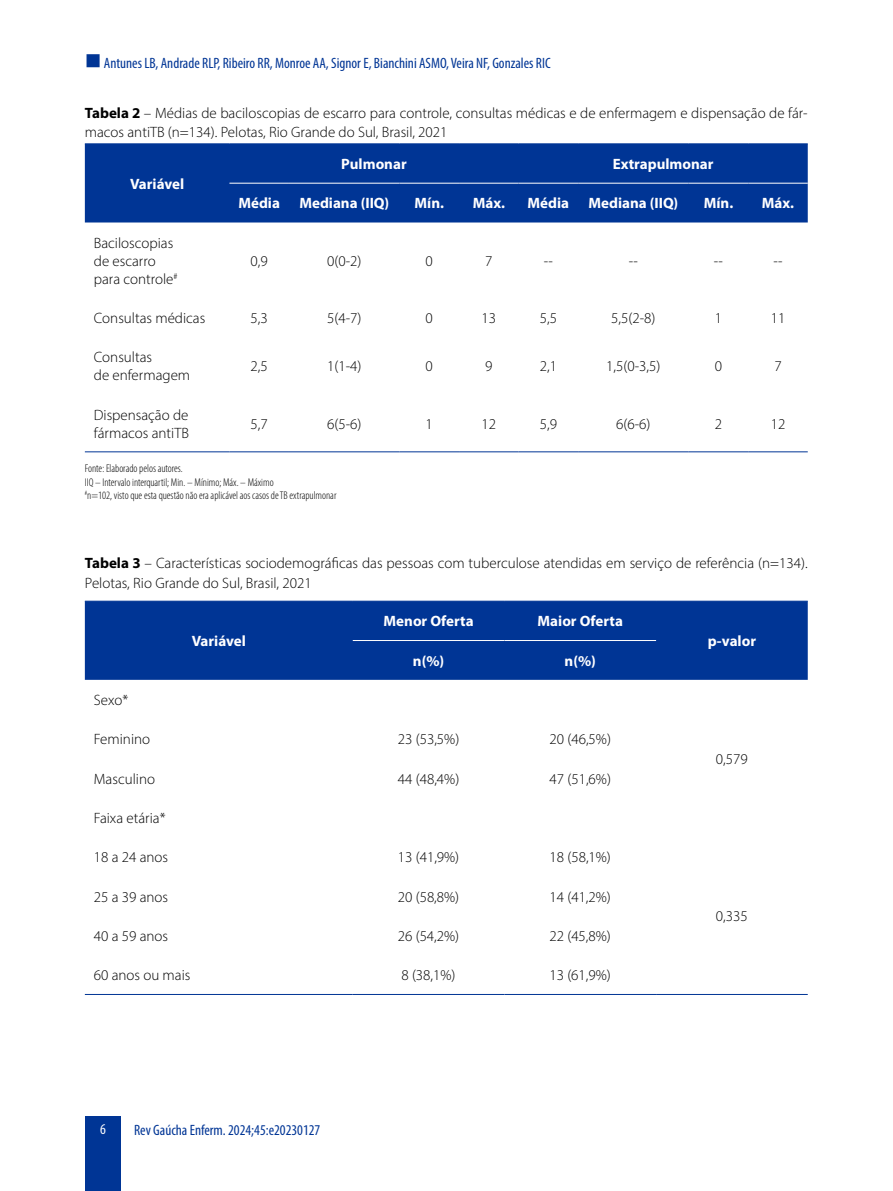
<style>
.page{position:relative;width:893px;height:1191px;background:#fff}
.page>*{position:absolute;margin:0;border:0;box-sizing:border-box;transform-origin:0 0}
.t1{font:300 15px/18px "Myriad Pro";color:#000}
.t2{font:700 15px "Myriad Pro";color:#fff}
.t3{font:condensed 15px "Myriad Pro";color:#003595}
.t4{font:condensed 15px "Myriad Pro";color:#fff}
.t5{font:300 condensed 11.25px/13.5px "Myriad Pro";color:#000}
.s1{font-weight:700}
</style>
<div class="page">
<div style="left:85px;top:1116px;width:36px;height:75px;background:#003595"></div>
<div style="left:85px;top:144px;width:723px;height:78px;background:#003595"></div>
<hr style="left:85px;top:143px;width:144px;height:1px;background:#003595">
<hr style="left:229px;top:143px;width:60px;height:1px;background:#003595">
<hr style="left:289px;top:143px;width:111px;height:1px;background:#003595">
<hr style="left:400px;top:143px;width:59px;height:1px;background:#003595">
<hr style="left:459px;top:143px;width:60px;height:1px;background:#003595">
<hr style="left:519px;top:143px;width:59px;height:1px;background:#003595">
<hr style="left:578px;top:143px;width:111px;height:1px;background:#003595">
<hr style="left:689px;top:143px;width:59px;height:1px;background:#003595">
<hr style="left:748px;top:143px;width:60px;height:1px;background:#003595">
<hr style="left:85px;top:451px;width:144px;height:1px;background:#003595">
<hr style="left:229px;top:451px;width:60px;height:1px;background:#003595">
<hr style="left:289px;top:451px;width:111px;height:1px;background:#003595">
<hr style="left:400px;top:451px;width:59px;height:1px;background:#003595">
<hr style="left:459px;top:451px;width:60px;height:1px;background:#003595">
<hr style="left:519px;top:451px;width:59px;height:1px;background:#003595">
<hr style="left:578px;top:451px;width:111px;height:1px;background:#003595">
<hr style="left:689px;top:451px;width:59px;height:1px;background:#003595">
<hr style="left:748px;top:451px;width:60px;height:1px;background:#003595">
<hr style="left:229px;top:183px;width:60px;height:1px;background:#fff">
<hr style="left:289px;top:183px;width:111px;height:1px;background:#fff">
<hr style="left:400px;top:183px;width:59px;height:1px;background:#fff">
<hr style="left:459px;top:183px;width:60px;height:1px;background:#fff">
<hr style="left:519px;top:183px;width:59px;height:1px;background:#fff">
<hr style="left:578px;top:183px;width:111px;height:1px;background:#fff">
<hr style="left:689px;top:183px;width:59px;height:1px;background:#fff">
<hr style="left:748px;top:183px;width:60px;height:1px;background:#fff">
<div style="left:85px;top:602px;width:723px;height:78px;background:#003595"></div>
<hr style="left:85px;top:601px;width:268px;height:1px;background:#003595">
<hr style="left:353px;top:601px;width:151px;height:1px;background:#003595">
<hr style="left:504px;top:601px;width:152px;height:1px;background:#003595">
<hr style="left:656px;top:601px;width:152px;height:1px;background:#003595">
<hr style="left:353px;top:640px;width:151px;height:1px;background:#fff">
<hr style="left:504px;top:640px;width:152px;height:1px;background:#fff">
<hr style="left:656px;top:994px;width:152px;height:1px;background:#003595">
<hr style="left:85px;top:994px;width:268px;height:1px;background:#003595">
<hr style="left:353px;top:994px;width:151px;height:1px;background:#003595">
<hr style="left:504px;top:994px;width:152px;height:1px;background:#003595">
<p class="t3" style="left:104px;top:54px;width:448px">Antunes LB, Andrade RLP, Ribeiro RR, Monroe AA, Signor E, Bianchini ASMO, Veira NF, Gonzales RIC</p>
<p class="t1" style="left:85px;top:103px;width:724px;line-height:19.5px"><span class="s1">Tabela 2</span> – Médias de baciloscopias de escarro para controle, consultas médicas e de enfermagem e dispensação de fár&shy;macos antiTB (n=134). Pelotas, Rio Grande do Sul, Brasil, 2021</p>
<p class="t2" style="left:130px;top:174px;width:56px">Variável</p>
<p class="t2" style="left:341px;top:154px;width:67px">Pulmonar</p>
<p class="t2" style="left:613px;top:154px;width:102px">Extrapulmonar</p>
<p class="t1" style="left:94px;top:234px;width:85px">Baciloscopias de escarro para controle<sup>#</sup></p>
<p class="t2" style="left:238px;top:194px;width:43px">Média</p>
<p class="t2" style="left:299px;top:194px;width:91px">Mediana (IIQ)</p>
<p class="t2" style="left:414px;top:194px;width:31px">Mín.</p>
<p class="t2" style="left:473px;top:194px;width:34px">Máx.</p>
<p class="t2" style="left:528px;top:194px;width:43px">Média</p>
<p class="t2" style="left:588px;top:194px;width:91px">Mediana (IIQ)</p>
<p class="t2" style="left:704px;top:194px;width:31px">Mín.</p>
<p class="t2" style="left:762px;top:194px;width:34px">Máx.</p>
<p class="t1" style="left:251px;top:252px;width:19px">0,9</p>
<p class="t1" style="left:327px;top:252px;width:36px">0(0-2)</p>
<p class="t1" style="left:426px;top:252px;width:9px">0</p>
<p class="t1" style="left:485px;top:252px;width:9px">7</p>
<p class="t1" style="left:544px;top:252px;width:10px">--</p>
<p class="t1" style="left:629px;top:252px;width:10px">--</p>
<p class="t1" style="left:714px;top:252px;width:10px">--</p>
<p class="t1" style="left:773px;top:252px;width:10px">--</p>
<p class="t1" style="left:94px;top:309px;width:113px">Consultas médicas</p>
<p class="t1" style="left:251px;top:309px;width:19px">5,3</p>
<p class="t1" style="left:327px;top:309px;width:36px">5(4-7)</p>
<p class="t1" style="left:426px;top:309px;width:9px">0</p>
<p class="t1" style="left:481px;top:309px;width:16px">13</p>
<p class="t1" style="left:540px;top:309px;width:19px">5,5</p>
<p class="t1" style="left:611px;top:309px;width:46px">5,5(2-8)</p>
<p class="t1" style="left:715px;top:309px;width:9px">1</p>
<p class="t1" style="left:771px;top:309px;width:16px">11</p>
<p class="t1" style="left:94px;top:348px;width:98px">Consultas<br>de enfermagem</p>
<p class="t1" style="left:251px;top:357px;width:19px">2,5</p>
<p class="t1" style="left:327px;top:357px;width:36px">1(1-4)</p>
<p class="t1" style="left:426px;top:357px;width:9px">0</p>
<p class="t1" style="left:485px;top:357px;width:9px">9</p>
<p class="t1" style="left:540px;top:357px;width:19px">2,1</p>
<p class="t1" style="left:606px;top:357px;width:56px">1,5(0-3,5)</p>
<p class="t1" style="left:715px;top:357px;width:9px">0</p>
<p class="t1" style="left:774px;top:357px;width:9px">7</p>
<p class="t1" style="left:94px;top:406px;width:97px">Dispensação de fármacos antiTB</p>
<p class="t1" style="left:251px;top:415px;width:19px">5,7</p>
<p class="t1" style="left:327px;top:415px;width:36px">6(5-6)</p>
<p class="t1" style="left:426px;top:415px;width:9px">1</p>
<p class="t1" style="left:481px;top:415px;width:16px">12</p>
<p class="t1" style="left:540px;top:415px;width:19px">5,9</p>
<p class="t1" style="left:616px;top:415px;width:36px">6(6-6)</p>
<p class="t1" style="left:715px;top:415px;width:9px">2</p>
<p class="t1" style="left:771px;top:415px;width:16px">12</p>
<p class="t5" style="left:85px;top:461px;width:253px">Fonte: Elaborado pelos autores.<br>IIQ – Intervalo interquartil; Min. – Mínimo; Máx. – Máximo<br><sup>#</sup>n=102, visto que esta questão não era aplicável aos casos de TB extrapulmonar</p>
<p class="t1" style="left:85px;top:553px;width:724px;line-height:19.5px"><span class="s1">Tabela 3</span> – Características sociodemográficas das pessoas com tuberculose atendidas em serviço de referência (n=134).<br>Pelotas, Rio Grande do Sul, Brasil, 2021</p>
<p class="t2" style="left:192px;top:631px;width:56px">Variável</p>
<p class="t2" style="left:384px;top:611px;width:92px">Menor Oferta</p>
<p class="t2" style="left:538px;top:611px;width:87px">Maior Oferta</p>
<p class="t2" style="left:413px;top:651px;width:33px">n(%)</p>
<p class="t2" style="left:565px;top:651px;width:33px">n(%)</p>
<p class="t1" style="left:94px;top:691px;width:36px">Sexo*</p>
<p class="t1" style="left:94px;top:730px;width:58px">Feminino</p>
<p class="t1" style="left:398px;top:730px;width:63px">23 (53,5%)</p>
<p class="t1" style="left:549px;top:730px;width:63px">20 (46,5%)</p>
<p class="t1" style="left:94px;top:769px;width:63px">Masculino</p>
<p class="t1" style="left:398px;top:769px;width:63px">44 (48,4%)</p>
<p class="t1" style="left:549px;top:769px;width:63px">47 (51,6%)</p>
<p class="t1" style="left:94px;top:809px;width:73px">Faixa etária*</p>
<p class="t1" style="left:94px;top:848px;width:76px">18 a 24 anos</p>
<p class="t1" style="left:398px;top:848px;width:63px">13 (41,9%)</p>
<p class="t1" style="left:549px;top:848px;width:63px">18 (58,1%)</p>
<p class="t1" style="left:94px;top:887px;width:76px">25 a 39 anos</p>
<p class="t1" style="left:398px;top:887px;width:63px">20 (58,8%)</p>
<p class="t1" style="left:549px;top:887px;width:63px">14 (41,2%)</p>
<p class="t1" style="left:94px;top:927px;width:76px">40 a 59 anos</p>
<p class="t1" style="left:398px;top:927px;width:63px">26 (54,2%)</p>
<p class="t1" style="left:549px;top:927px;width:63px">22 (45,8%)</p>
<p class="t1" style="left:94px;top:966px;width:98px">60 anos ou mais</p>
<p class="t1" style="left:401px;top:966px;width:56px">8 (38,1%)</p>
<p class="t1" style="left:549px;top:966px;width:63px">13 (61,9%)</p>
<p class="t4" style="left:100px;top:1120px;width:7px">6</p>
<p class="t3" style="left:134px;top:1121px;width:188px">Rev Gaúcha Enferm. 2024;45:e20230127</p>
<p class="t2" style="left:708px;top:631px;width:50px">p-valor</p>
<p class="t1" style="left:716px;top:750px;width:33px">0,579</p>
<p class="t1" style="left:716px;top:907px;width:33px">0,335</p>
</div>
